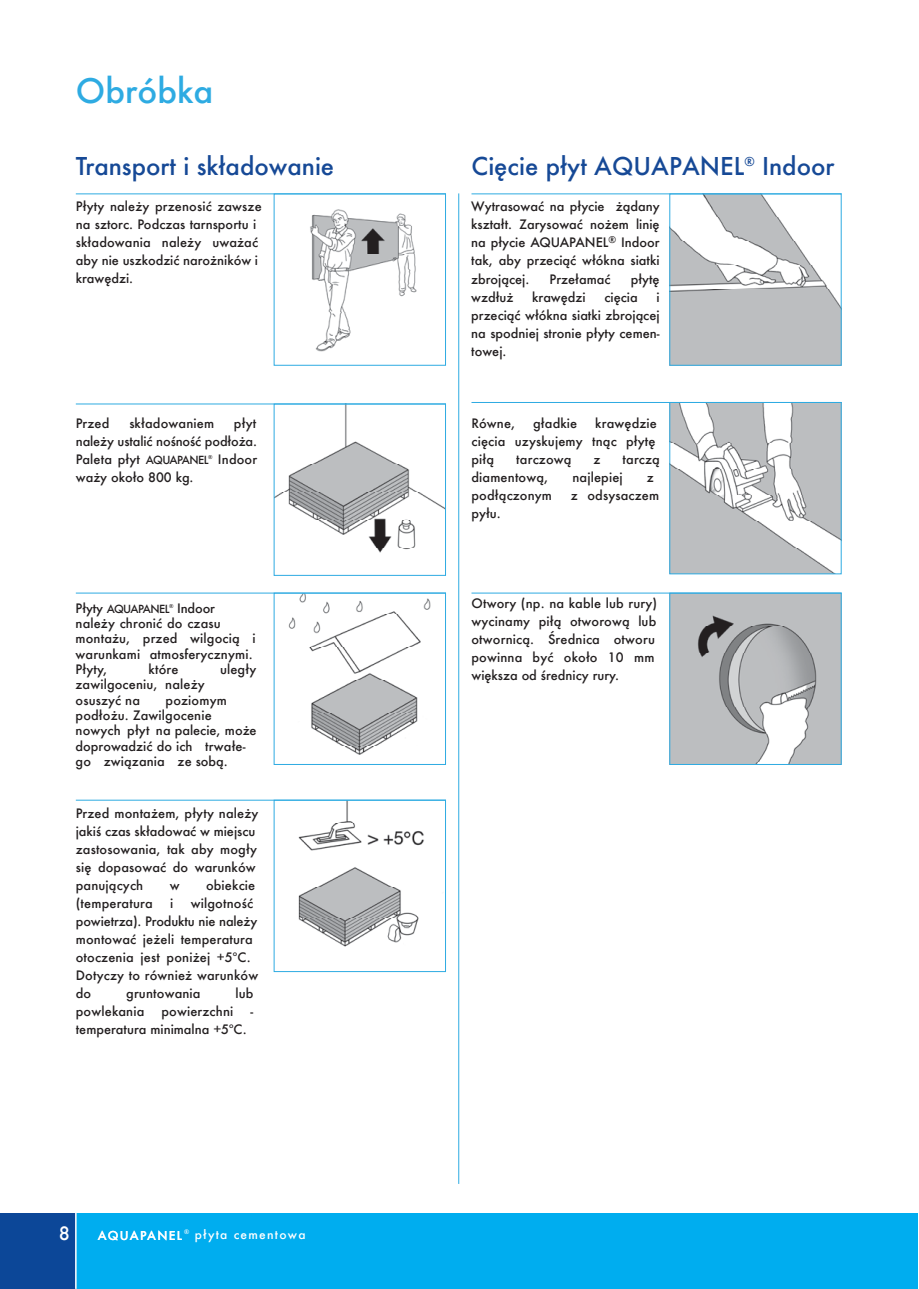
<style>
.page{position:relative;width:919px;height:1289px;background:#fff}
.page>*{position:absolute;margin:0;border:0;box-sizing:border-box;transform-origin:0 0}
.t1{font:500 33px "Futura";color:#2eabe2}
.t2{font:500 24px "Futura";color:#164996}
.t3{font:500 18px "Futura";color:#fff}
.t4{font:500 12.75px/18px "Futura";letter-spacing:.01em;color:#231f20}
.t5{font:500 12px "Futura";letter-spacing:.1em;color:#fff}
.t6{font:500 10.95px "Futura";letter-spacing:-.05em;color:#231f20}
.t7{font:500 7.5px "Futura";color:#231f20}
.s1{font-size:10.95px}
.s2{font-size:12.75px}
</style>
<div class="page">
<div style="left:0;top:1212px;width:917px;height:76px;background:#00adef"></div>
<img style="left:275px;top:405px;width:169px;height:148px">
<div style="left:273px;top:403px;width:173px;height:173px;border:1px solid #2eabe2"></div>
<hr style="left:76px;top:403px;width:370px;height:1px;background:#2eabe2">
<img style="left:310px;top:209px;width:107px;height:143px">
<div style="left:273px;top:193px;width:173px;height:173px;border:1px solid #2eabe2"></div>
<hr style="left:76px;top:193px;width:370px;height:1px;background:#2eabe2">
<img style="left:288px;top:594px;width:143px;height:161px">
<div style="left:273px;top:592px;width:173px;height:173px;border:1px solid #2eabe2"></div>
<hr style="left:76px;top:592px;width:370px;height:1px;background:#2eabe2">
<img style="left:298px;top:801px;width:126px;height:146px">
<div style="left:273px;top:799px;width:173px;height:173px;border:1px solid #2eabe2"></div>
<hr style="left:76px;top:799px;width:370px;height:1px;background:#2eabe2">
<img style="left:671px;top:404px;width:168px;height:168px">
<div style="left:669px;top:402px;width:172px;height:172px;border:1px solid #2eabe2"></div>
<hr style="left:471px;top:402px;width:370px;height:1px;background:#2eabe2">
<img style="left:671px;top:195px;width:168px;height:169px">
<div style="left:669px;top:193px;width:172px;height:173px;border:1px solid #2eabe2"></div>
<hr style="left:471px;top:193px;width:370px;height:1px;background:#2eabe2">
<img style="left:671px;top:594px;width:168px;height:169px">
<div style="left:669px;top:592px;width:172px;height:173px;border:1px solid #2eabe2"></div>
<hr style="left:471px;top:592px;width:370px;height:1px;background:#2eabe2">
<hr style="left:458px;top:193px;width:1px;height:990px;background:#2eabe2">
<div style="left:0;top:1212px;width:76px;height:76px;background:#0c4798"></div>
<hr style="left:75px;top:1212px;width:2px;height:76px;background:#fff">
<h1 class="t1" style="left:76px;top:68px;width:139px">Obróbka</h1>
<h2 class="t2" style="left:76px;top:150px;width:260px">Transport i składowanie</h2>
<p class="t4" style="left:76px;top:197px;width:187px">Płyty należy przenosić zawsze na sztorc. Podczas tarnsportu i składowania należy uważać aby nie uszkodzić narożników i krawędzi.</p>
<p class="t4" style="left:76px;top:413px;width:183px;text-align:justify;text-indent:158px">płyt należy ustalić nośność podłoża.<br>Paleta płyt <span class="s1">AQUAPANEL</span><sup>®</sup> Indoor waży około 800 kg.</p>
<p class="t4" style="left:76px;top:413px;width:35px">Przed</p>
<p class="t4" style="left:129px;top:413px;width:86px">składowaniem</p>
<p class="t4" style="left:75px;top:600px;width:181px;line-height:15.3px;text-indent:101px">Indoor należy chronić do czasu montażu, przed wilgocią i warunkami atmosferycznymi.<br>Płyty,</p>
<p class="t6" style="left:75px;top:601px;width:99px"><span class="s2">Płyty</span> AQUAPANEL<sup>®</sup></p>
<p class="t4" style="left:149px;top:660px;width:31px">które</p>
<p class="t4" style="left:220px;top:660px;width:38px">uległy</p>
<p class="t4" style="left:75px;top:676px;width:131px;line-height:15.3px">zawilgoceniu, należy osuszyć na</p>
<p class="t4" style="left:75px;top:692px;width:183px;line-height:15.3px;text-indent:90px">poziomym podłożu. Zawilgocenie nowych płyt na palecie, może doprowadzić do ich trwałe&shy;go związania ze sobą.</p>
<p class="t4" style="left:76px;top:803px;width:184px">Przed montażem, płyty należy jakiś czas składować w miejscu zastosowania, tak aby mogły się dopasować do warunków panujących</p>
<p class="t4" style="left:170px;top:875px;width:11px">w</p>
<p class="t4" style="left:206px;top:875px;width:51px">obiekcie</p>
<p class="t4" style="left:76px;top:893px;width:78px">(temperatura</p>
<p class="t4" style="left:170px;top:893px;width:5px">i</p>
<p class="t4" style="left:76px;top:893px;width:183px;text-indent:115px">wilgotność powietrza). Produktu nie należy montować jeżeli temperatura otoczenia jest poniżej +5 C.</p>
<p class="t7" style="left:233px;top:948px;width:6px">o</p>
<p class="t4" style="left:76px;top:965px;width:184px">Dotyczy to również warunków do</p>
<p class="t4" style="left:126px;top:983px;width:76px">gruntowania</p>
<p class="t4" style="left:235px;top:983px;width:20px">lub</p>
<p class="t4" style="left:76px;top:1001px;width:70px">powlekania</p>
<p class="t4" style="left:161px;top:1001px;width:73px">powierzchni</p>
<p class="t4" style="left:250px;top:1001px;width:4px">-</p>
<p class="t4" style="left:76px;top:1019px;width:172px">temperatura minimalna +5 C.</p>
<p class="t7" style="left:229px;top:1020px;width:6px">o</p>
<h3 class="t3" style="left:59px;top:1221px;width:13px">8</h3>
<p class="t5" style="left:98px;top:1227px;width:86px">AQUAPANEL</p>
<p class="t5" style="left:184px;top:1225px;width:123px"><sup>®</sup> płyta cementowa</p>
<h2 class="t2" style="left:471px;top:150px;width:364px">Cięcie płyt AQUAPANEL<sup>®</sup> Indoor</h2>
<p class="t4" style="left:471px;top:197px;width:190px;text-align:justify">Wytrasować na płycie żądany kształt. Zarysować nożem linię na płycie AQUAPANEL<sup>®</sup> Indoor tak, aby przeciąć włókna siatki zbrojącej.</p>
<p class="t4" style="left:549px;top:269px;width:62px">Przełamać</p>
<p class="t4" style="left:630px;top:269px;width:30px">płytę</p>
<p class="t4" style="left:471px;top:287px;width:44px">wzdłuż</p>
<p class="t4" style="left:532px;top:287px;width:55px">krawędzi</p>
<p class="t4" style="left:604px;top:287px;width:35px">cięcia</p>
<p class="t4" style="left:471px;top:287px;width:190px;text-align:justify;text-indent:185px">i przeciąć włókna siatki zbrojącej na spodniej stronie płyty cemen&shy;towej.</p>
<p class="t4" style="left:471px;top:413px;width:187px;text-align:justify;text-indent:124px">krawędzie cięcia uzyskujemy tnąc płytę piłą</p>
<p class="t4" style="left:471px;top:413px;width:45px">Równe,</p>
<p class="t4" style="left:533px;top:413px;width:46px">gładkie</p>
<p class="t4" style="left:516px;top:449px;width:57px">tarczową</p>
<p class="t4" style="left:593px;top:449px;width:8px">z</p>
<p class="t4" style="left:622px;top:449px;width:39px">tarczą</p>
<p class="t4" style="left:471px;top:467px;width:78px">diamentową,</p>
<p class="t4" style="left:572px;top:467px;width:52px">najlepiej</p>
<p class="t4" style="left:647px;top:467px;width:8px">z</p>
<p class="t4" style="left:471px;top:485px;width:82px">podłączonym</p>
<p class="t4" style="left:571px;top:485px;width:90px">z odsysaczem</p>
<p class="t4" style="left:471px;top:503px;width:31px">pyłu.</p>
<p class="t4" style="left:471px;top:593px;width:187px">Otwory (np. na kable lub rury) wycinamy piłą otworową lub otwornicą. Średnica otworu powinna być około 10 mm większa od średnicy rury.</p>
</div>
